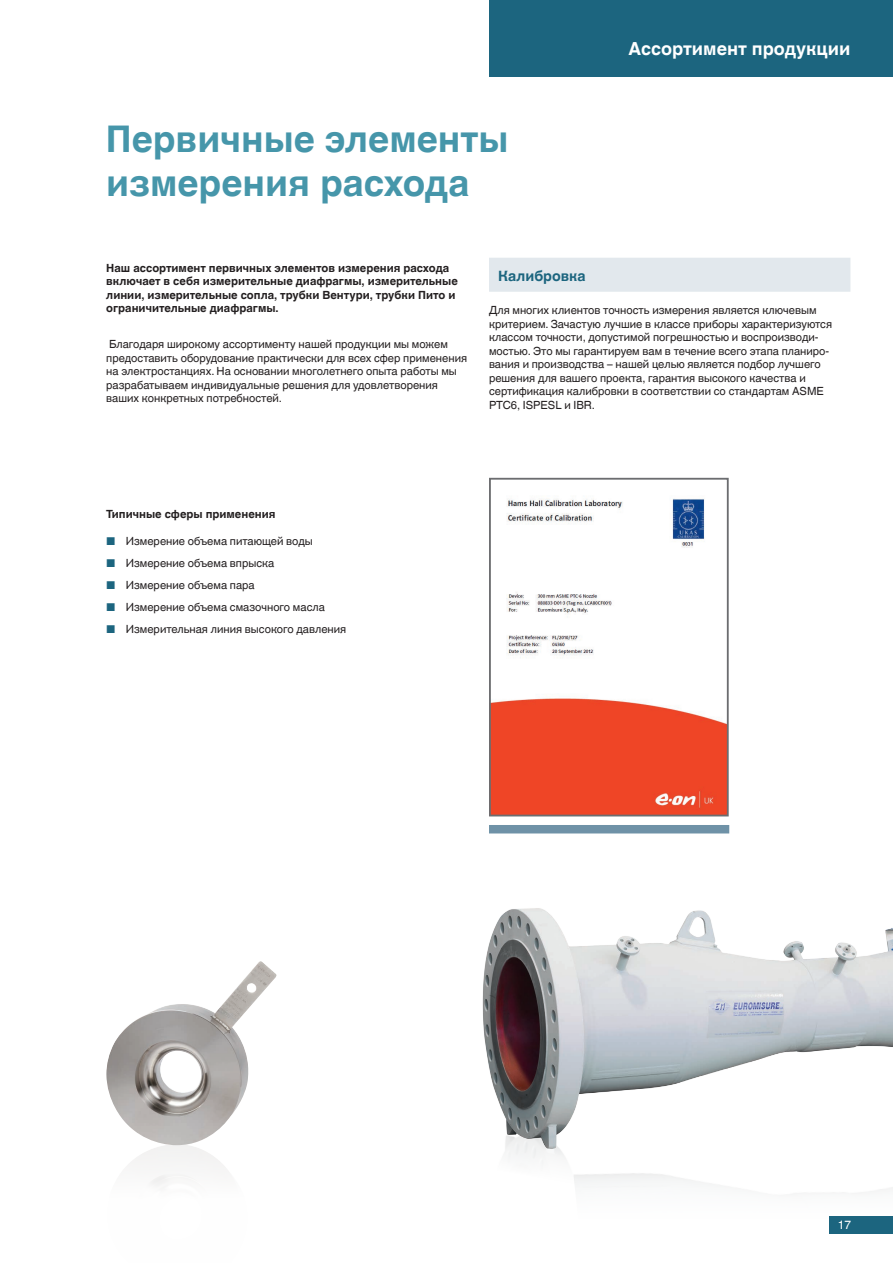
<style>
.page{position:relative;width:893px;height:1263px;background:#fff}
.page>*{position:absolute;margin:0;border:0;box-sizing:border-box;transform-origin:0 0}
.Headline_30_37_GREP{font:700 36.75px/44.1px "Helvetica World";color:#4696aa}
.Category_right_GREP{font:700 18px "Helvetica World";color:#fff}
.Subline_Absatzlinie{font:700 14.25px "Helvetica World";color:#1c657f}
.t1{font:12px "Helvetica World";color:#fff}
.Body_9_12_GREP{font:11.25px/13.5px "Helvetica World";color:#231f20}
.Body_9_12_GREP-2{font:700 11.25px/13.5px "Helvetica World";color:#231f20}
.s1{color:#1c657f}
</style>
<div class="page">
<img style="left:106px;top:961px;width:170px;height:183px">
<img style="left:482px;top:908px;width:411px;height:244px">
<img style="left:567px;top:1079px;width:326px;height:155px">
<img style="left:492px;top:498px;width:234px;height:315px">
<div style="left:489px;top:478px;width:240px;height:338px;border:2px solid #6c6d70"></div>
<div style="left:489px;top:825px;width:240px;height:8px;background:#6f92a7"></div>
<div style="left:829px;top:1216px;width:64px;height:17px;background:#1c657f"></div>
<div style="left:489px;top:0;width:404px;height:77px;background:#1c657f"></div>
<div style="left:489px;top:258px;width:361px;height:34px;background:#e2e8ed"></div>
<p class="Headline_30_37_GREP" style="left:106px;top:117px;width:404px">Первичные элементы измерения расхода</p>
<p class="Category_right_GREP" style="left:628px;top:39px;width:223px">Ассортимент продукции</p>
<p class="Body_9_12_GREP-2" style="left:106px;top:261px;width:353px">Наш ассортимент первичных элементов измерения расхода включает в себя измерительные диафрагмы, измерительные линии, измерительные сопла, трубки Вентури, трубки Пито и ограничительные диафрагмы.</p>
<p class="Body_9_12_GREP" style="left:106px;top:338px;width:362px">Благодаря широкому ассортименту нашей продукции мы можем предоставить оборудование практически для всех сфер применения на электростанциях. На основании многолетнего опыта работы мы разрабатываем индивидуальные решения для удовлетворения ваших конкретных потребностей.</p>
<p class="Subline_Absatzlinie" style="left:498px;top:267px;width:89px">Калибровка</p>
<p class="Body_9_12_GREP" style="left:489px;top:304px;width:345px">Для многих клиентов точность измерения является ключевым критерием. Зачастую лучшие в классе приборы характеризуются классом точности, допустимой погрешностью и воспроизводи&shy;мостью. Это мы гарантируем вам в течение всего этапа планиро&shy;вания и производства – нашей целью является подбор лучшего решения для вашего проекта, гарантия высокого качества и сертификация калибровки в соответствии со стандартам ASME PTC6, ISPESL и IBR.</p>
<p class="Body_9_12_GREP-2" style="left:106px;top:508px;width:171px">Типичные сферы применения</p>
<p class="Body_9_12_GREP" style="left:106px;top:535px;width:208px"><span class="s1">■</span> Измерение объема питающей воды</p>
<p class="Body_9_12_GREP" style="left:106px;top:557px;width:170px"><span class="s1">■</span> Измерение объема впрыска</p>
<p class="Body_9_12_GREP" style="left:106px;top:579px;width:150px"><span class="s1">■</span> Измерение объема пара</p>
<p class="Body_9_12_GREP" style="left:106px;top:601px;width:220px"><span class="s1">■</span> Измерение объема смазочного масла</p>
<p class="Body_9_12_GREP" style="left:106px;top:623px;width:242px"><span class="s1">■</span> Измерительная линия высокого давления</p>
<p class="t1" style="left:838px;top:1218px;width:15px">17</p>
</div>
